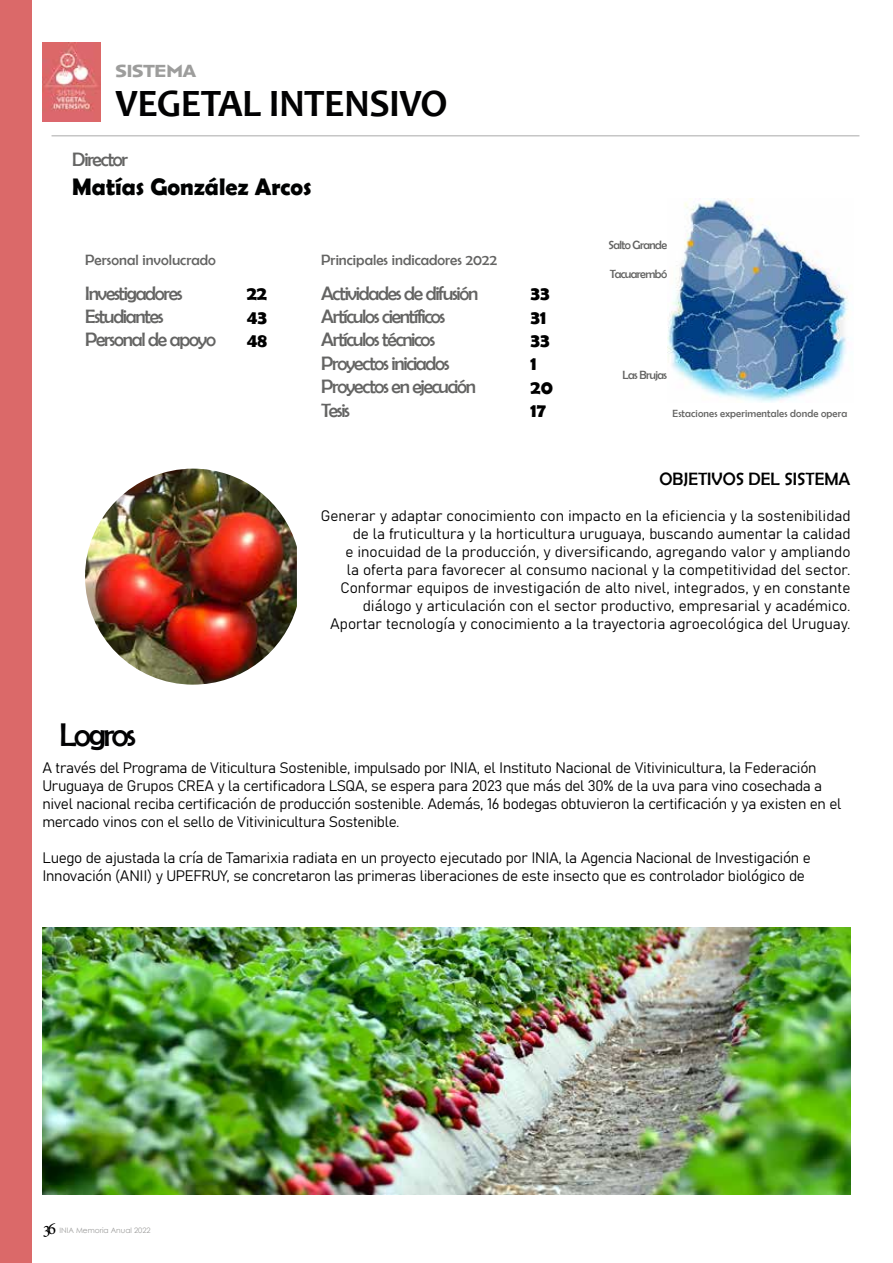
<style>
.page{position:relative;width:893px;height:1263px;background:#fff}
.page>*{position:absolute;margin:0;border:0;box-sizing:border-box;transform-origin:0 0}
.t1{font:700 39px "Candara";letter-spacing:-.015em;color:#020203}
.t2{font:33px "Berlin Sans FB";letter-spacing:-.075em;color:#020203}
.t3{font:700 24px "Berlin Sans FB Demi";color:#010202}
.t4{font:19.5px/23.4px "Berlin Sans FB";letter-spacing:-.065em;color:#646463}
.t5{font:700 19.5px/23.4px "Berlin Sans FB Demi";color:#000;text-align:justify}
.t6{font:18px "Berlin Sans FB";color:#000}
.t7{font:700 18px "Anisette Std Petite";letter-spacing:-.02em;color:#9d9d9c}
.t8{font:18px "Minion Pro";color:#000}
.t9{font:15px/18px "Bahnschrift";letter-spacing:-.02em;color:#000}
.t10{font:15px/18px "Bahnschrift";color:#000;text-align:right}
.t11{font:15px "Berlin Sans FB";color:#646463}
.t12{font:12px "Berlin Sans FB";letter-spacing:-.05em;color:#646463}
.t13{font:10.5px "Berlin Sans FB";letter-spacing:.015em;color:#646463}
.t14{font:7.5px "Century Gothic";color:#9d9d9c}
</style>
<div class="page">
<img style="left:43px;top:927px;width:807px;height:268px">
<img style="left:85px;top:469px;width:212px;height:216px">
<hr style="left:52px;top:135px;width:807px;height:2px;background:#c6c6c6">
<img style="left:667px;top:199px;width:182px;height:203px">
<img style="left:43px;top:43px;width:58px;height:79px">
<div style="left:0;top:0;width:32px;height:1263px;background:#db6969"></div>
<p class="t7" style="left:116px;top:61px;width:82px">SISTEMA</p>
<h1 class="t1" style="left:116px;top:78px;width:333px">VEGETAL INTENSIVO</h1>
<h3 class="t4" style="left:72px;top:147px;width:57px">Director</h3>
<h3 class="t3" style="left:72px;top:172px;width:241px">Matías González Arcos</h3>
<p class="t11" style="left:85px;top:252px;width:132px">Personal involucrado</p>
<h3 class="t4" style="left:85px;top:281px;width:132px">Investigadores<br>Estudiantes<br>Personal de apoyo</h3>
<h3 class="t5" style="left:247px;top:281px;width:22px">22<br>43<br>48</h3>
<p class="t11" style="left:321px;top:252px;width:177px">Principales indicadores 2022</p>
<h3 class="t4" style="left:321px;top:281px;width:159px">Actividades de difusión<br>Artículos científicos<br>Artículos técnicos<br>Proyectos iniciados<br>Proyectos en ejecución<br>Tesis</h3>
<h3 class="t5" style="left:531px;top:281px;width:24px;text-align:left">33<br>31<br>33<br>1<br>20<br>17</h3>
<p class="t12" style="left:608px;top:238px;width:60px">Salto Grande</p>
<p class="t12" style="left:610px;top:267px;width:59px">Tacuarembó</p>
<p class="t12" style="left:623px;top:368px;width:46px">Las Brujas</p>
<p class="t13" style="left:673px;top:408px;width:176px">Estaciones experimentales donde opera</p>
<p class="t6" style="left:659px;top:469px;width:192px">OBJETIVOS DEL SISTEMA</p>
<p class="t10" style="left:321px;top:505px;width:531px">Generar y adaptar conocimiento con impacto en la eficiencia y la sostenibilidad de la fruticultura y la horticultura uruguaya, buscando aumentar la calidad<br>e inocuidad de la producción, y diversificando, agregando valor y ampliando<br>la oferta para favorecer al consumo nacional y la competitividad del sector.<br>Conformar equipos de investigación de alto nivel, integrados, y en constante diálogo y articulación con el sector productivo, empresarial y académico.<br>Aportar tecnología y conocimiento a la trayectoria agroecológica del Uruguay.</p>
<h2 class="t2" style="left:60px;top:716px;width:78px">Logros</h2>
<p class="t9" style="left:42px;top:758px;width:801px">A través del Programa de Viticultura Sostenible, impulsado por INIA, el Instituto Nacional de Vitivinicultura, la Federación Uruguaya de Grupos CREA y la certificadora LSQA, se espera para 2023 que más del 30% de la uva para vino cosechada a nivel nacional reciba certificación de producción sostenible. Además, 16 bodegas obtuvieron la certificación y ya existen en el mercado vinos con el sello de Vitivinicultura Sostenible.</p>
<p class="t9" style="left:42px;top:848px;width:770px">Luego de ajustada la cría de Tamarixia radiata en un proyecto ejecutado por INIA, la Agencia Nacional de Investigación e<br>Innovación (ANII) y UPEFRUY, se concretaron las primeras liberaciones de este insecto que es controlador biológico de</p>
<p class="t8" style="left:43px;top:1216px;width:15px">36</p>
<p class="t14" style="left:60px;top:1225px;width:93px">INIA Memoria Anual 2022</p>
</div>
